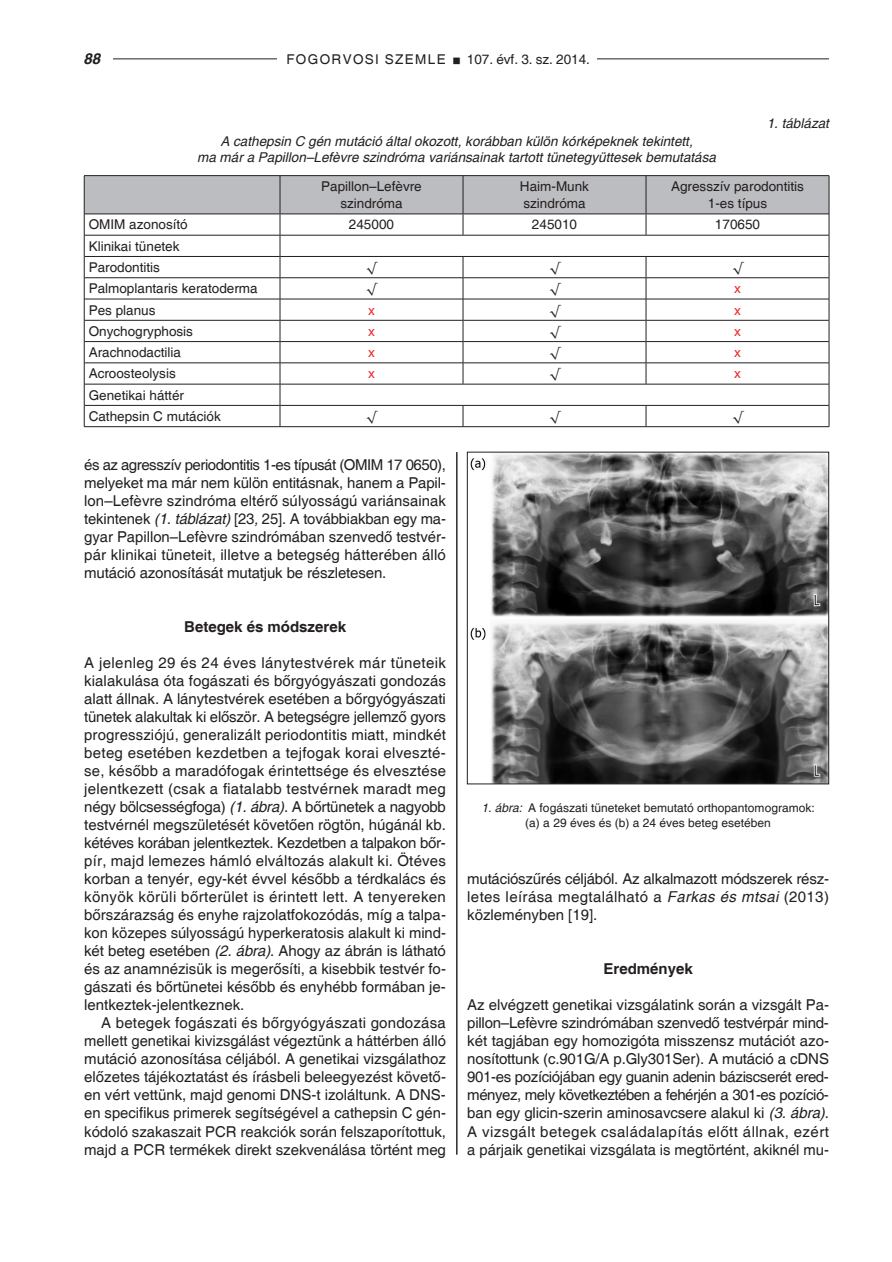
<style>
.page{position:relative;width:892px;height:1262px;background:#fff}
.page>*{position:absolute;margin:0;border:0;box-sizing:border-box;transform-origin:0 0}
.FSzle-TNormal{font:15px/18px "Helvetica Somogyi";color:#231f20;text-align:justify}
.FSzle-Normal{font:15px/18px "Helvetica Somogyi";letter-spacing:-.005em;color:#231f20;text-align:justify}
.FSzle-Alcím{font:700 15px "Helvetica Somogyi";color:#231f20}
.t1{font:italic 700 15px "Helvetica Somogyi";color:#231f20}
.FSzle-TáblázatSzöveg{font:13.5px/16.5px "Helvetica Somogyi";color:#231f20;text-align:center}
.FSzle-TáblázatCím{font:italic 13.5px/16.5px "Helvetica Somogyi";color:#231f20;text-align:center}
.FSzle-TáblázatSzöveg-2{font:13.5px "Helvetica Somogyi";letter-spacing:.1em;color:#231f20}
.FSzle-TáblázatSzám{font:italic 13.5px "Helvetica Somogyi";color:#231f20}
.FSzle-TáblázatSzöveg-3{font:13.5px "Helvetica Somogyi";color:#ee2e31}
.FSzle-KépAláírás{font:12px/15px "Helvetica Somogyi";color:#231f20;text-align:center}
.t2{font:11.25px "Wingdings";color:#231f20}
.s1{font-style:italic}
</style>
<div class="page">
<hr style="left:84px;top:59px;width:744px;height:1px;background:#231f20">
<div style="left:277px;top:54px;width:179px;height:10px;background:#fff"></div>
<div style="left:456px;top:54px;width:140px;height:10px;background:#fff"></div>
<div style="left:83px;top:53px;width:30px;height:11px;background:#fff"></div>
<hr style="left:456px;top:452px;width:1px;height:702px;background:#231f20">
<svg style="left:84px;top:175px;width:745px;height:251px"></svg>
<hr style="left:84px;top:426px;width:196px;height:1px;background:#231f20">
<hr style="left:280px;top:426px;width:183px;height:1px;background:#231f20">
<hr style="left:463px;top:426px;width:182px;height:1px;background:#231f20">
<hr style="left:645px;top:426px;width:183px;height:1px;background:#231f20">
<hr style="left:84px;top:175px;width:196px;height:1px;background:#231f20">
<hr style="left:280px;top:175px;width:183px;height:1px;background:#231f20">
<hr style="left:463px;top:175px;width:182px;height:1px;background:#231f20">
<hr style="left:645px;top:175px;width:183px;height:1px;background:#231f20">
<hr style="left:84px;top:213px;width:196px;height:1px;background:#231f20">
<hr style="left:280px;top:213px;width:183px;height:1px;background:#231f20">
<hr style="left:463px;top:213px;width:182px;height:1px;background:#231f20">
<hr style="left:645px;top:213px;width:183px;height:1px;background:#231f20">
<img style="left:470px;top:454px;width:356px;height:328px">
<div style="left:467px;top:452px;width:361px;height:332px;border:1px solid #231f20"></div>
<p class="t1" style="left:83px;top:50px;width:18px">88</p>
<p class="FSzle-TáblázatSzöveg-2" style="left:286px;top:52px;width:161px">FOGORVOSI SZEMLE</p>
<p class="t2" style="left:452px;top:54px;width:10px">■</p>
<p class="FSzle-TáblázatSzöveg" style="left:466px;top:52px;width:125px">107. évf. 3. sz. 2014.</p>
<p class="FSzle-TáblázatSzám" style="left:766px;top:115px;width:64px">1. táblázat</p>
<p class="FSzle-TáblázatCím" style="left:197px;top:133px;width:520px">A cathepsin C gén mutáció által okozott, korábban külön kórképeknek tekintett,<br>ma már a Papillon–Lefèvre szindróma variánsainak tartott tünetegyüttesek bemutatása</p>
<p class="FSzle-TáblázatSzöveg" style="left:321px;top:179px;width:102px">Papillon–Lefèvre szindróma</p>
<p class="FSzle-TáblázatSzöveg" style="left:519px;top:179px;width:70px;text-align:left">Haim-Munk szindróma</p>
<p class="FSzle-TáblázatSzöveg" style="left:670px;top:179px;width:134px">Agresszív parodontitis<br>1-es típus</p>
<p class="FSzle-TáblázatSzöveg" style="left:89px;top:217px;width:101px">OMIM azonosító</p>
<p class="FSzle-TáblázatSzöveg" style="left:349px;top:217px;width:47px">245000</p>
<p class="FSzle-TáblázatSzöveg" style="left:531px;top:217px;width:47px">245010</p>
<p class="FSzle-TáblázatSzöveg" style="left:714px;top:217px;width:47px">170650</p>
<p class="FSzle-TáblázatSzöveg" style="left:89px;top:238px;width:92px">Klinikai tünetek</p>
<p class="FSzle-TáblázatSzöveg" style="left:89px;top:259px;width:73px">Parodontitis</p>
<p class="FSzle-TáblázatSzöveg" style="left:366px;top:259px;width:11px">√</p>
<p class="FSzle-TáblázatSzöveg" style="left:549px;top:259px;width:11px">√</p>
<p class="FSzle-TáblázatSzöveg" style="left:732px;top:259px;width:11px">√</p>
<p class="FSzle-TáblázatSzöveg" style="left:89px;top:281px;width:170px">Palmoplantaris keratoderma</p>
<p class="FSzle-TáblázatSzöveg" style="left:366px;top:281px;width:11px">√</p>
<p class="FSzle-TáblázatSzöveg" style="left:549px;top:281px;width:11px">√</p>
<p class="FSzle-TáblázatSzöveg-3" style="left:733px;top:281px;width:8px">x</p>
<p class="FSzle-TáblázatSzöveg" style="left:89px;top:302px;width:68px">Pes planus</p>
<p class="FSzle-TáblázatSzöveg-3" style="left:368px;top:302px;width:8px">x</p>
<p class="FSzle-TáblázatSzöveg" style="left:549px;top:302px;width:11px">√</p>
<p class="FSzle-TáblázatSzöveg-3" style="left:733px;top:302px;width:8px">x</p>
<p class="FSzle-TáblázatSzöveg" style="left:89px;top:323px;width:106px">Onychogryphosis</p>
<p class="FSzle-TáblázatSzöveg-3" style="left:368px;top:323px;width:8px">x</p>
<p class="FSzle-TáblázatSzöveg" style="left:549px;top:323px;width:11px">√</p>
<p class="FSzle-TáblázatSzöveg-3" style="left:733px;top:323px;width:8px">x</p>
<p class="FSzle-TáblázatSzöveg" style="left:89px;top:344px;width:94px">Arachnodactilia</p>
<p class="FSzle-TáblázatSzöveg-3" style="left:368px;top:344px;width:8px">x</p>
<p class="FSzle-TáblázatSzöveg" style="left:549px;top:344px;width:11px">√</p>
<p class="FSzle-TáblázatSzöveg-3" style="left:733px;top:344px;width:8px">x</p>
<p class="FSzle-TáblázatSzöveg" style="left:89px;top:366px;width:89px">Acroosteolysis</p>
<p class="FSzle-TáblázatSzöveg-3" style="left:368px;top:366px;width:8px">x</p>
<p class="FSzle-TáblázatSzöveg" style="left:549px;top:366px;width:11px">√</p>
<p class="FSzle-TáblázatSzöveg-3" style="left:733px;top:366px;width:8px">x</p>
<p class="FSzle-TáblázatSzöveg" style="left:89px;top:387px;width:97px">Genetikai háttér</p>
<p class="FSzle-TáblázatSzöveg" style="left:89px;top:408px;width:134px">Cathepsin C mutációk</p>
<p class="FSzle-TáblázatSzöveg" style="left:366px;top:408px;width:11px">√</p>
<p class="FSzle-TáblázatSzöveg" style="left:549px;top:408px;width:11px">√</p>
<p class="FSzle-TáblázatSzöveg" style="left:732px;top:408px;width:11px">√</p>
<p class="FSzle-Normal" style="left:84px;top:456px;width:363px">és az agresszív periodontitis 1-es típusát (OMIM 17 0650), melyeket ma már nem külön entitásnak, hanem a Papil&shy;lon–Lefèvre szindróma eltérő súlyosságú variánsainak tekintenek <span class="s1">(1. táblázat)</span> [23<span class="s1">,</span> 25]. A továbbiakban egy ma&shy;gyar Papillon–Lefèvre szindrómában szenvedő testvér&shy;pár klinikai tüneteit, illetve a betegség hátterében álló mutáció azonosítását mutatjuk be részletesen.</p>
<p class="FSzle-Alcím" style="left:184px;top:617px;width:163px">Betegek és módszerek</p>
<p class="FSzle-TNormal" style="left:84px;top:654px;width:363px">A jelenleg 29 és 24 éves lánytestvérek már tüneteik kialakulása óta fogászati és bőrgyógyászati gondozás alatt állnak. A lánytestvérek esetében a bőrgyógyászati tünetek alakultak ki először. A betegségre jellemző gyors progressziójú, generalizált periodontitis miatt, mindkét beteg esetében kezdetben a tejfogak korai elveszté&shy;se, később a maradófogak érintettsége és elvesztése jelentkezett (csak a fiatalabb testvérnek maradt meg négy bölcsességfoga) <span class="s1">(1. ábra)</span>. A bőrtünetek a nagyobb testvérnél megszületését követően rögtön, húgánál kb. kétéves korában jelentkeztek. Kezdetben a talpakon bőr&shy;pír, majd lemezes hámló elváltozás alakult ki. Ötéves korban a tenyér, egy-két évvel később a térdkalács és könyök körüli bőrterület is érintett lett. A tenyereken bőrszárazság és enyhe rajzolatfokozódás, míg a talpa&shy;kon közepes súlyosságú hyperkeratosis alakult ki mind&shy;két beteg esetében <span class="s1">(2. ábra)</span>. Ahogy az ábrán is látható és az anamnézisük is megerősíti, a kisebbik testvér fo&shy;gászati és bőrtünetei később és enyhébb formában je&shy;lentkeztek-jelentkeznek.</p>
<p class="FSzle-Normal" style="left:84px;top:1014px;width:363px;text-indent:17px">A betegek fogászati és bőrgyógyászati gondozása mellett genetikai kivizsgálást végeztünk a háttérben álló mutáció azonosítása céljából. A genetikai vizsgálathoz előzetes tájékoztatást és írásbeli beleegyezést követő&shy;en vért vettünk, majd genomi DNS-t izoláltunk. A DNS&shy;en specifikus primerek segítségével a cathepsin C gén&shy;kódoló szakaszait PCR reakciók során felszaporítottuk, majd a PCR termékek direkt szekvenálása történt meg</p>
<p class="FSzle-KépAláírás" style="left:481px;top:800px;width:334px"><span class="s1">1. ábra:</span> A fogászati tüneteket bemutató orthopantomogramok: (a) a 29 éves és (b) a 24 éves beteg esetében</p>
<p class="FSzle-Normal" style="left:467px;top:870px;width:363px">mutációszűrés céljából. Az alkalmazott módszerek rész&shy;letes leírása megtalálható a <span class="s1">Farkas és mtsai</span> (2013) közleményben [19].</p>
<p class="FSzle-Alcím" style="left:603px;top:959px;width:91px">Eredmények</p>
<p class="FSzle-TNormal" style="left:467px;top:996px;width:363px">Az elvégzett genetikai vizsgálatink során a vizsgált Pa&shy;pillon–Lefèvre szindrómában szenvedő testvérpár mind&shy;két tagjában egy homozigóta misszensz mutációt azo&shy;nosítottunk (c.901G/A p.Gly301Ser). A mutáció a cDNS 901-es pozíciójában egy guanin adenin báziscserét ered&shy;ményez, mely következtében a fehérjén a 301-es pozíció&shy;ban egy glicin-szerin aminosavcsere alakul ki <span class="s1">(3. ábra)</span>.<br>A vizsgált betegek családalapítás előtt állnak, ezért a párjaik genetikai vizsgálata is megtörtént, akiknél mu-</p>
</div>
